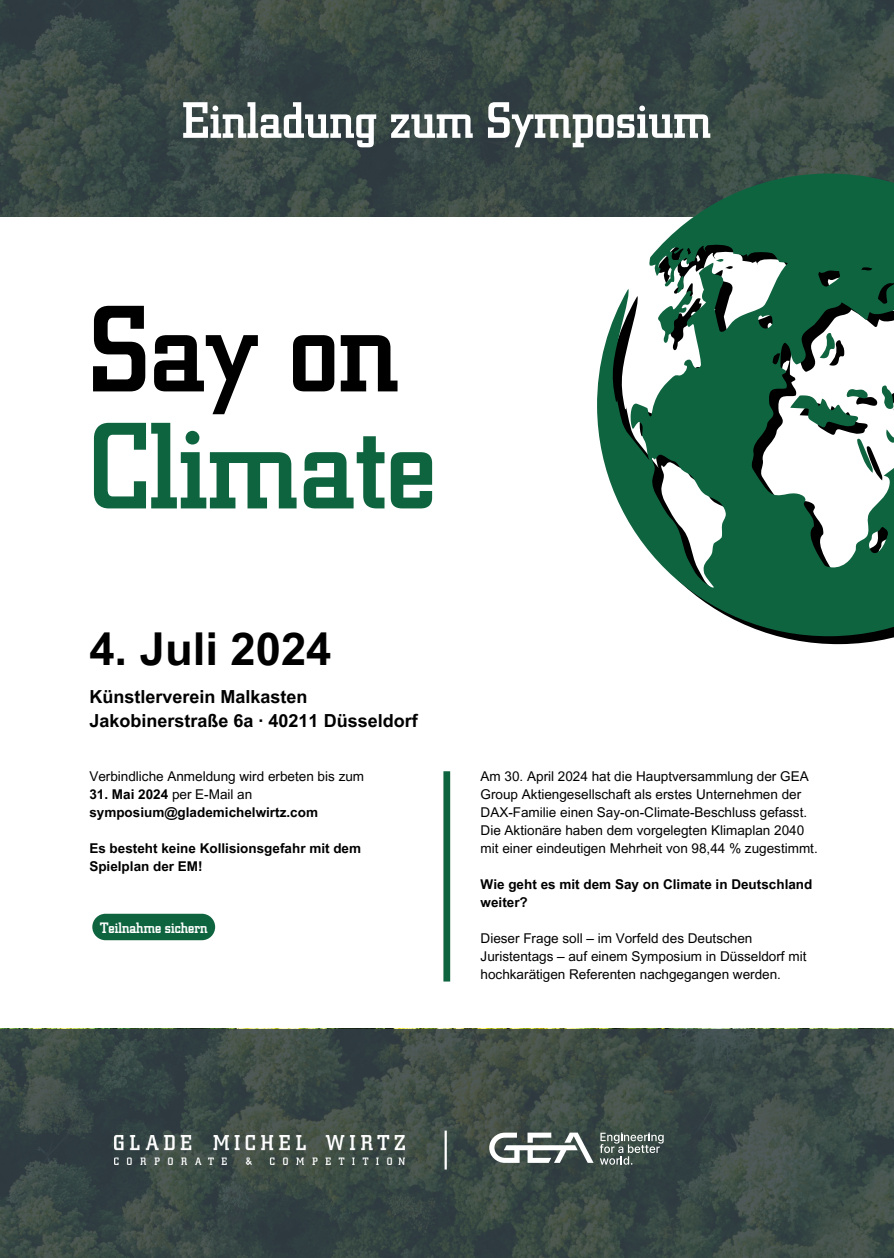
<style>
.page{position:relative;width:894px;height:1258px;background:#fff}
.page>*{position:absolute;margin:0;border:0;box-sizing:border-box;transform-origin:0 0}
.t1{font:500 123.3px/117px "Square Slabseriffor Glade";color:#0f6440}
.t2{font:500 51.3px "Square Slabseriffor Glade";color:#fff}
.t3{font:700 45.3px "Arial MT Pro";color:#000}
.t4{font:700 18px/24px "Arial MT Pro";color:#000}
.t5{font:500 15.3px "Square Slabseriffor Glade";color:#fff}
.t6{font:13.5px/18px "Arial MT Pro";color:#000}
.t7{font:700 13.5px/18px "Arial MT Pro";color:#000}
.s1{color:#000}
.s2{font-weight:400}
</style>
<div class="page">
<svg style="left:0;top:0;width:893px;height:217px;background:#394845"></svg>
<svg style="left:597px;top:174px;width:296px;height:462px;fill:#0f6440"></svg>
<svg style="left:657px;top:276px;width:44px;height:77px"></svg>
<svg style="left:790px;top:385px;width:103px;height:95px"></svg>
<svg style="left:819px;top:332px;width:25px;height:34px"></svg>
<svg style="left:0;top:1028px;width:893px;height:230px;background:#3a4945"></svg>
<div style="left:443px;top:771px;width:7px;height:210px;background:#0f6440"></div>
<img style="left:114px;top:1135px;width:290px;height:30px">
<svg style="left:489px;top:1132px;width:104px;height:31px"></svg>
<svg style="left:599px;top:1132px;width:64px;height:33px;background:#63716c"></svg>
<hr style="left:444px;top:1130px;width:2px;height:39px;background:#fff">
<div style="left:92px;top:914px;width:123px;height:26px;background:#0f6440;border-radius:13px"></div>
<p class="t2" style="left:182px;top:86px;width:531px">Einladung zum Symposium</p>
<h2 class="t1" style="left:89px;top:286px;width:348px"><span class="s1">Say on<br></span>Climate</h2>
<p class="t3" style="left:89px;top:632px;width:243px">4. Juli 2024</p>
<p class="t4" style="left:89px;top:687px;width:330px">Künstlerverein Malkasten<br>Jakobinerstraße 6a · 40211 Düsseldorf</p>
<h1 class="t6" style="left:89px;top:769px;width:276px">Verbindliche Anmeldung wird erbeten bis zum</h1>
<h1 class="t7" style="left:89px;top:787px;width:230px">31. Mai 2024 <span class="s2">per E-Mail an </span>symposium@glademichelwirtz.com</h1>
<h3 class="t7" style="left:89px;top:841px;width:273px">Es besteht keine Kollisionsgefahr mit dem<br>Spielplan der EM!</h3>
<h5 class="t5" style="left:100px;top:917px;width:109px">Teilnahme sichern</h5>
<h4 class="t6" style="left:480px;top:769px;width:338px">Am 30. April 2024 hat die Hauptversammlung der GEA Group Aktiengesellschaft als erstes Unternehmen der DAX-Familie einen Say-on-Climate-Beschluss gefasst.<br>Die Aktionäre haben dem vorgelegten Klimaplan 2040 mit einer eindeutigen Mehrheit von 98,44 % zugestimmt.</h4>
<p class="t7" style="left:480px;top:877px;width:333px">Wie geht es mit dem Say on Climate in Deutschland weiter?</p>
<h5 class="t6" style="left:480px;top:931px;width:327px">Dieser Frage soll – im Vorfeld des Deutschen<br>Juristentags – auf einem Symposium in Düsseldorf mit hochkarätigen Referenten nachgegangen werden.</h5>
</div>
